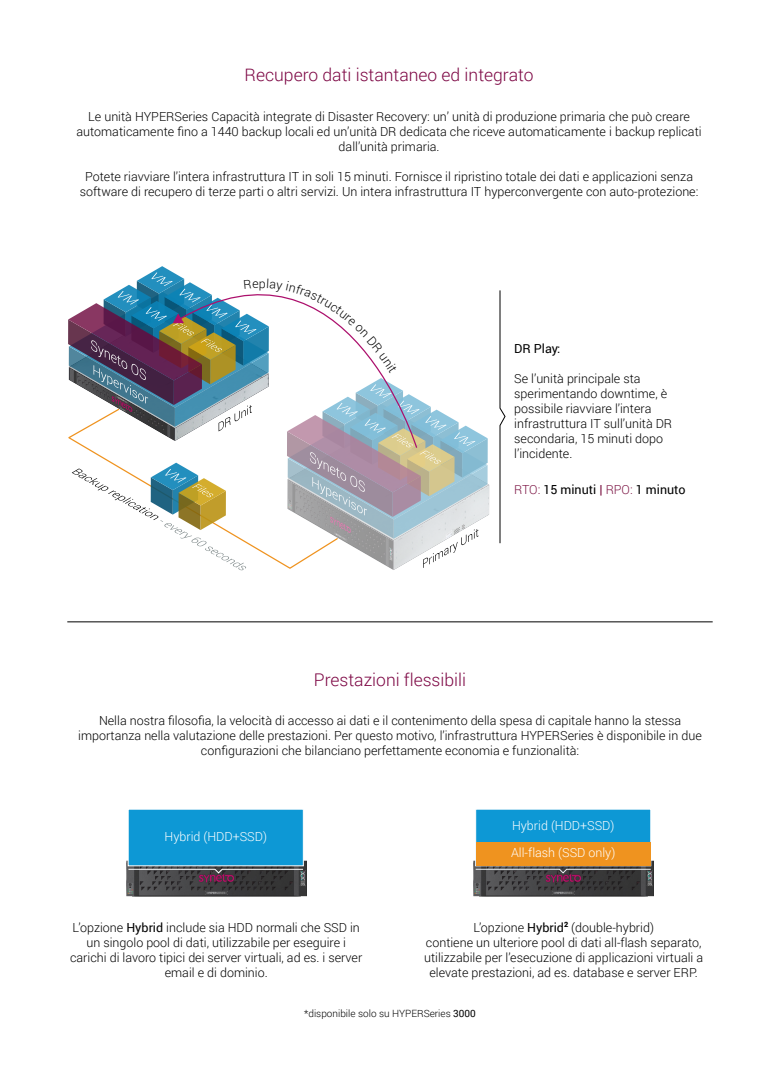
<style>
.page{position:relative;width:780px;height:1088px;background:#fff}
.page>*{position:absolute;margin:0;border:0;box-sizing:border-box;transform-origin:0 0}
.t1{font:300 17.5px "Roboto";color:#7d0744}
.t2{font:300 12.5px/15px "Roboto";color:#000;text-align:center}
.t3{font:300 12.5px/26.8px "Roboto";color:#fff}
.t4{font:12.5px "Roboto";color:#000}
.t5{font:300 10px "Roboto";color:#000}
.s1{font-weight:300;color:#7d1645}
.s2{font-weight:900;color:#7d1645}
.s3{font-weight:400}
</style>
<div class="page">
<hr style="left:67px;top:622px;width:645px;height:1px;background:#000">
<svg style="left:499px;top:290px;width:6px;height:253px"></svg>
<img style="left:474px;top:860px;width:179px;height:37px">
<div style="left:475px;top:809px;width:176px;height:57px;background:#0d98d5"></div>
<div style="left:476px;top:842px;width:174px;height:23px;background:#ef931f"></div>
<svg style="left:475px;top:868px;width:176px;height:6px"></svg>
<img style="left:126px;top:860px;width:180px;height:37px">
<div style="left:128px;top:809px;width:176px;height:57px;background:#0d98d5"></div>
<svg style="left:127px;top:868px;width:177px;height:6px"></svg>
<svg style="left:68px;top:266px;width:421px;height:304px"></svg>
<h1 class="t1" style="left:244px;top:63px;width:290px">Recupero dati istantaneo ed integrato</h1>
<p class="t2" style="left:76px;top:108px;width:626px">Le unità HYPERSeries Capacità integrate di Disaster Recovery: un’ unità di produzione primaria che può creare automaticamente fino a 1440 backup locali ed un’unità DR dedicata che riceve automaticamente i backup replicati dall’unità primaria.</p>
<p class="t2" style="left:80px;top:168px;width:620px">Potete riavviare l’intera infrastruttura IT in soli 15 minuti. Fornisce il ripristino totale dei dati e applicazioni senza software di recupero di terze parti o altri servizi. Un intera infrastruttura IT hyperconvergente con auto-protezione:</p>
<p class="t4" style="left:514px;top:339px;width:47px">DR Play:</p>
<p class="t2" style="left:514px;top:370px;width:159px;text-align:left">Se l’unità principale sta sperimentando downtime, è possibile riavviare l’intera infrastruttura IT sull’unità DR secondaria, 15 minuti dopo l’incidente.</p>
<p class="t4" style="left:514px;top:481px;width:173px"><span class="s1">RTO:</span> 15 minuti <span class="s2">|</span> <span class="s1">RPO:</span> 1 minuto</p>
<h1 class="t1" style="left:314px;top:667px;width:154px">Prestazioni flessibili</h1>
<p class="t2" style="left:78px;top:713px;width:625px">Nella nostra filosofia, la velocità di accesso ai dati e il contenimento della spesa di capitale hanno la stessa importanza nella valutazione delle prestazioni. Per questo motivo, l’infrastruttura HYPERSeries è disponibile in due configurazioni che bilanciano perfettamente economia e funzionalità:</p>
<p class="t3" style="left:164px;top:822px;width:104px">Hybrid (HDD+SSD)</p>
<p class="t3" style="left:511px;top:812px;width:106px">Hybrid (HDD+SSD)<br>All-flash (SSD only)</p>
<p class="t2" style="left:70px;top:919px;width:294px">L’opzione <span class="s3">Hybrid</span> include sia HDD normali che SSD in un singolo pool di dati, utilizzabile per eseguire i carichi di lavoro tipici dei server virtuali, ad es. i server email e di dominio.</p>
<p class="t2" style="left:424px;top:919px;width:280px">L’opzione <span class="s3">Hybrid</span><sup>2</sup> (double-hybrid)<br>contiene un ulteriore pool di dati all-flash separato, utilizzabile per l’esecuzione di applicazioni virtuali a elevate prestazioni, ad es. database e server ERP.</p>
<p class="t5" style="left:304px;top:1006px;width:173px">*disponibile solo su HYPERSeries <span class="s3">3000</span></p>
</div>
